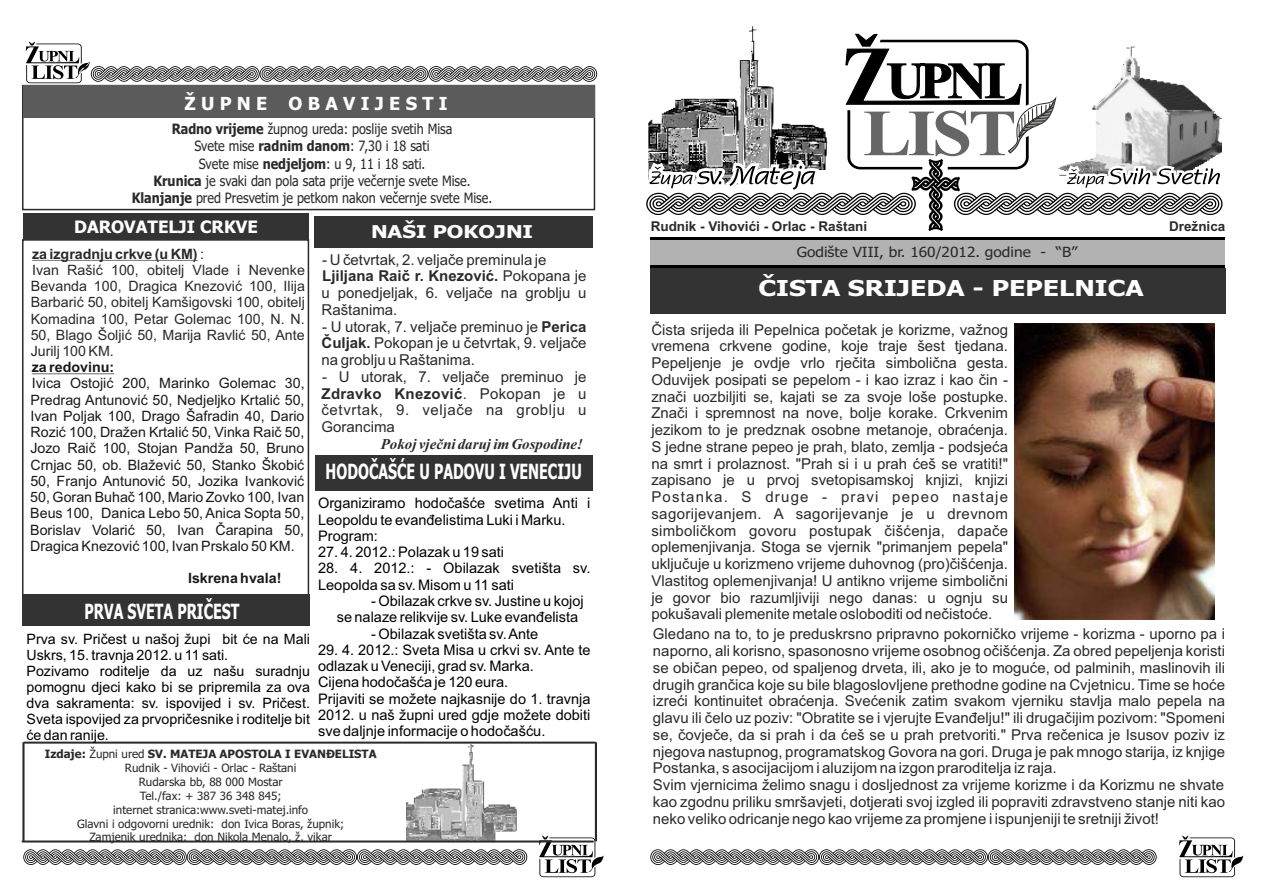
<style>
.page{position:relative;width:1263px;height:893px;background:#fff}
.page>*{position:absolute;margin:0;border:0;box-sizing:border-box;transform-origin:0 0}
.t1{font:700 21.9px "Tahoma";color:#fefefe;scale:1.21 1}
.t2{font:700 21px "Tahoma";color:#fff;scale:.68 1}
.t3{font:700 18px "Tahoma";color:#fefefe}
.t4{font:700 17.7px "Tahoma";color:#fefefe;scale:1.22 1}
.t5{font:700 17.1px "Tahoma";color:#fff}
.t6{font:15px/16.8px "Arial";color:#2b2a29;text-align:justify}
.t7{font:italic 700 15px "Times New Roman";color:#2b2a29}
.t8{font:14.55px/16.2px "Arial";color:#000}
.t9{font:14.25px/16.2px "Arial";color:#191919;text-align:justify}
.t10{font:14.25px/15.9px "Arial";color:#000}
.t11{font:14.25px/16.2px "Arial";color:#2b2a29}
.t12{font:14.25px/17.2px "Tahoma";color:#2b2a29;text-align:center;scale:.88 1}
.t13{font:700 14.25px "Arial";color:#191919}
.t14{font:13.95px "Tahoma";color:#2b2a29;scale:1.11 1}
.t15{font:700 13.5px "Arial";color:#2b2a29}
.t16{font:11.4px/13.8px "Tahoma";color:#2b2a29;text-align:center}
.s1{font-weight:700}
</style>
<div class="page">
<div style="left:22px;top:239px;width:287px;height:357px;border:2px solid #2b2a29"></div>
<svg style="left:650px;top:849px;width:506px;height:16px"></svg>
<div style="left:650px;top:237px;width:575px;height:31px;background:#b2b2b2"></div>
<svg style="left:646px;top:33px;width:576px;height:198px"></svg>
<hr style="left:650px;top:237px;width:575px;height:3px;background:#000">
<hr style="left:650px;top:265px;width:575px;height:3px;background:#000">
<div style="left:650px;top:268px;width:575px;height:45px;background:#333"></div>
<svg style="left:539px;top:836px;width:65px;height:41px"></svg>
<svg style="left:23px;top:849px;width:504px;height:16px"></svg>
<img style="left:406px;top:745px;width:112px;height:98px">
<hr style="left:22px;top:742px;width:3px;height:99px;background:#2b2a29">
<svg style="left:1179px;top:836px;width:64px;height:41px"></svg>
<div style="left:23px;top:742px;width:573px;height:1px;border:2px solid #2b2a29"></div>
<hr style="left:32px;top:260px;width:166px;height:1px;background:#2b2a29">
<hr style="left:32px;top:374px;width:82px;height:1px;background:#191919">
<div style="left:22px;top:85px;width:573px;height:125px;border:2px solid #2b2a29"></div>
<svg style="left:26px;top:42px;width:571px;height:41px"></svg>
<div style="left:23px;top:85px;width:571px;height:33px;background:#5b5b5b"></div>
<div style="left:23px;top:213px;width:285px;height:27px;background:#333"></div>
<div style="left:314px;top:216px;width:279px;height:31px;background:#333"></div>
<div style="left:22px;top:841px;width:572px;height:1px;border:2px solid #2b2a29"></div>
<hr style="left:595px;top:742px;width:2px;height:99px;background:#2b2a29">
<div style="left:315px;top:455px;width:277px;height:35px;background:#333"></div>
<img style="left:1014px;top:323px;width:201px;height:296px">
<div style="left:23px;top:594px;width:287px;height:31px;background:#333"></div>
<p class="t3" style="left:184px;top:97px;width:265px">Ž U P N E O B A V I J E S T I</p>
<p class="t12" style="left:132px;top:122px;width:411px"><span class="s1">Radno vrijeme</span> župnog ureda: poslije svetih Misa<br>Svete mise <span class="s1">radnim danom</span>: 7,30 i 18 sati<br>Svete mise <span class="s1">nedjeljom</span>: u 9, 11 i 18 sati.<br><span class="s1">Krunica</span> je svaki dan pola sata prije večernje svete Mise.<br><span class="s1">Klanjanje</span> pred Presvetim je petkom nakon večernje svete Mise.</p>
<p class="t5" style="left:74px;top:220px;width:185px">DAROVATELJI CRKVE</p>
<p class="t4" style="left:371px;top:224px;width:134px">NAŠI POKOJNI</p>
<p class="t15" style="left:651px;top:221px;width:218px">Rudnik - Vihovići - Orlac - Raštani</p>
<p class="t15" style="left:1169px;top:221px;width:58px">Drežnica</p>
<p class="t11" style="left:31px;top:247px;width:276px"><span class="s1">za izgradnju crkve (u KM)</span> :<br>Ivan Rašić 100, obitelj Vlade i Nevenke Bevanda 100, Dragica Knezović 100, Ilija Barbarić 50, obitelj Kamšigovski 100, obitelj Komadina 100, Petar Golemac 100, N. N.<br>50, Blago Šoljić 50, Marija Ravlić 50, Ante Jurilj 100 KM.</p>
<p class="t13" style="left:32px;top:362px;width:84px">za redovinu:</p>
<p class="t9" style="left:30px;top:377px;width:276px">Ivica Ostojić 200, Marinko Golemac 30, Predrag Antunović 50, Nedjeljko Krtalić 50, Ivan Poljak 100, Drago Šafradin 40, Dario Rozić 100, Dražen Krtalić 50, Vinka Raič 50, Jozo Raič 100, Stojan Pandža 50, Bruno Crnjac 50, ob. Blažević 50, Stanko Škobić 50, Franjo Antunović 50, Jozika Ivanković 50, Goran Buhač 100, Mario Zovko 100, Ivan Beus 100, Danica Lebo 50, Anica Sopta 50, Borislav Volarić 50, Ivan Čarapina 50, Dragica Knezović 100, Ivan Prskalo 50 KM.</p>
<p class="t13" style="left:188px;top:573px;width:95px">Iskrena hvala!</p>
<h2 class="t2" style="left:85px;top:603px;width:230px">PRVA SVETA PRIČEST</h2>
<p class="t10" style="left:26px;top:632px;width:285px">Prva sv. Pričest u našoj župi bit će na Mali Uskrs, 15. travnja 2012. u 11 sati.<br>Pozivamo roditelje da uz našu suradnju pomognu djeci kako bi se pripremila za ova dva sakramenta: sv. ispovijed i sv. Pričest.<br>Sveta ispovijed za prvopričesnike i roditelje bit će dan ranije.</p>
<p class="t6" style="left:322px;top:252px;width:267px;text-align:left">- U četvrtak, 2. veljače preminula je<br><span class="s1">Ljiljana Raič r. Knezović.</span> Pokopana je u ponedjeljak, 6. veljače na groblju u<br>Raštanima.</p>
<p class="t6" style="left:322px;top:319px;width:267px">- U utorak, 7. veljače preminuo je <span class="s1">Perica Čuljak.</span> Pokopan je u četvrtak, 9. veljače na groblju u Raštanima.</p>
<p class="t6" style="left:321px;top:370px;width:267px">- U utorak, 7. veljače preminuo je <span class="s1">Zdravko Knezović</span>. Pokopan je u četvrtak, 9. veljače na groblju u Gorancima</p>
<p class="t7" style="left:381px;top:438px;width:204px">Pokoj vječni daruj im Gospodine!</p>
<h2 class="t2" style="left:326px;top:463px;width:378px">HODOČAŠĆE U PADOVU I VENECIJU</h2>
<p class="t8" style="left:318px;top:497px;width:274px">Organiziramo hodočašće svetima Anti i<br>Leopoldu te evanđelistima Luki i Marku.<br>Program:</p>
<p class="t8" style="left:318px;top:545px;width:188px">27. 4. 2012.: Polazak u 19 sati</p>
<p class="t8" style="left:318px;top:562px;width:274px">28. 4. 2012.: - Obilazak svetišta sv.<br>Leopolda sa sv. Misom u 11 sati</p>
<p class="t8" style="left:337px;top:594px;width:248px;text-indent:35px">- Obilazak crkve sv. Justine u kojoj se nalaze relikvije sv. Luke evanđelista</p>
<p class="t8" style="left:371px;top:627px;width:169px">- Obilazak svetišta sv. Ante</p>
<p class="t8" style="left:318px;top:643px;width:274px">29. 4. 2012.: Sveta Misa u crkvi sv. Ante te odlazak u Veneciji, grad sv. Marka.<br>Cijena hodočašća je 120 eura.<br>Prijaviti se možete najkasnije do 1. travnja 2012. u naš župni ured gdje možete dobiti sve daljnje informacije o hodočašću.</p>
<p class="t16" style="left:45px;top:748px;width:333px"><span class="s1">Izdaje:</span> Župni ured <span class="s1">SV. MATEJA APOSTOLA I EVANĐELISTA </span>Rudnik - Vihovići - Orlac - Raštani<br>Rudarska bb, 88 000 Mostar<br>Tel./fax: + 387 36 348 845;<br>internet stranica:www.sveti-matej.info<br>Glavni i odgovorni urednik: don Ivica Boras, župnik;<br>Zamjenik urednika: don Nikola Menalo, ž. vikar</p>
<p class="t14" style="left:797px;top:246px;width:254px">Godište VIII, br. 160/2012. godine - “B”</p>
<h1 class="t1" style="left:758px;top:279px;width:320px">ČISTA SRIJEDA - PEPELNICA</h1>
<p class="t6" style="left:651px;top:322px;width:358px">Čista srijeda ili Pepelnica početak je korizme, važnog vremena crkvene godine, koje traje šest tjedana.<br>Pepeljenje je ovdje vrlo rječita simbolična gesta.<br>Oduvijek posipati se pepelom - i kao izraz i kao čin - znači uozbiljiti se, kajati se za svoje loše postupke.<br>Znači i spremnost na nove, bolje korake. Crkvenim jezikom to je predznak osobne metanoje, obraćenja.<br>S jedne strane pepeo je prah, blato, zemlja - podsjeća na smrt i prolaznost. "Prah si i u prah ćeš se vratiti!" zapisano je u prvoj svetopisamskoj knjizi, knjizi Postanka. S druge - pravi pepeo nastaje sagorijevanjem. A sagorijevanje je u drevnom simboličkom govoru postupak čišćenja, dapače oplemenjivanja. Stoga se vjernik "primanjem pepela" uključuje u korizmeno vrijeme duhovnog (pro)čišćenja.<br>Vlastitog oplemenjivanja! U antikno vrijeme simbolični je govor bio razumljiviji nego danas: u ognju su pokušavali plemenite metale osloboditi od nečistoće.</p>
<p class="t6" style="left:653px;top:627px;width:574px;text-align:left">Gledano na to, to je preduskrsno pripravno pokorničko vrijeme - korizma - uporno pa i naporno, ali korisno, spasonosno vrijeme osobnog očišćenja. Za obred pepeljenja koristi se običan pepeo, od spaljenog drveta, ili, ako je to moguće, od palminih, maslinovih ili drugih grančica koje su bile blagoslovljene prethodne godine na Cvjetnicu. Time se hoće izreći kontinuitet obraćenja. Svećenik zatim svakom vjerniku stavlja malo pepela na glavu ili čelo uz poziv: "Obratite se i vjerujte Evanđelju!" ili drugačijim pozivom: "Spomeni se, čovječe, da si prah i da ćeš se u prah pretvoriti." Prva rečenica je Isusov poziv iz njegova nastupnog, programatskog Govora na gori. Druga je pak mnogo starija, iz knjige Postanka, s asocijacijom i aluzijom na izgon praroditelja iz raja.<br>Svim vjernicima želimo snagu i dosljednost za vrijeme korizme i da Korizmu ne shvate kao zgodnu priliku smršavjeti, dotjerati svoj izgled ili popraviti zdravstveno stanje niti kao neko veliko odricanje nego kao vrijeme za promjene i ispunjeniji te sretniji život!</p>
</div>
